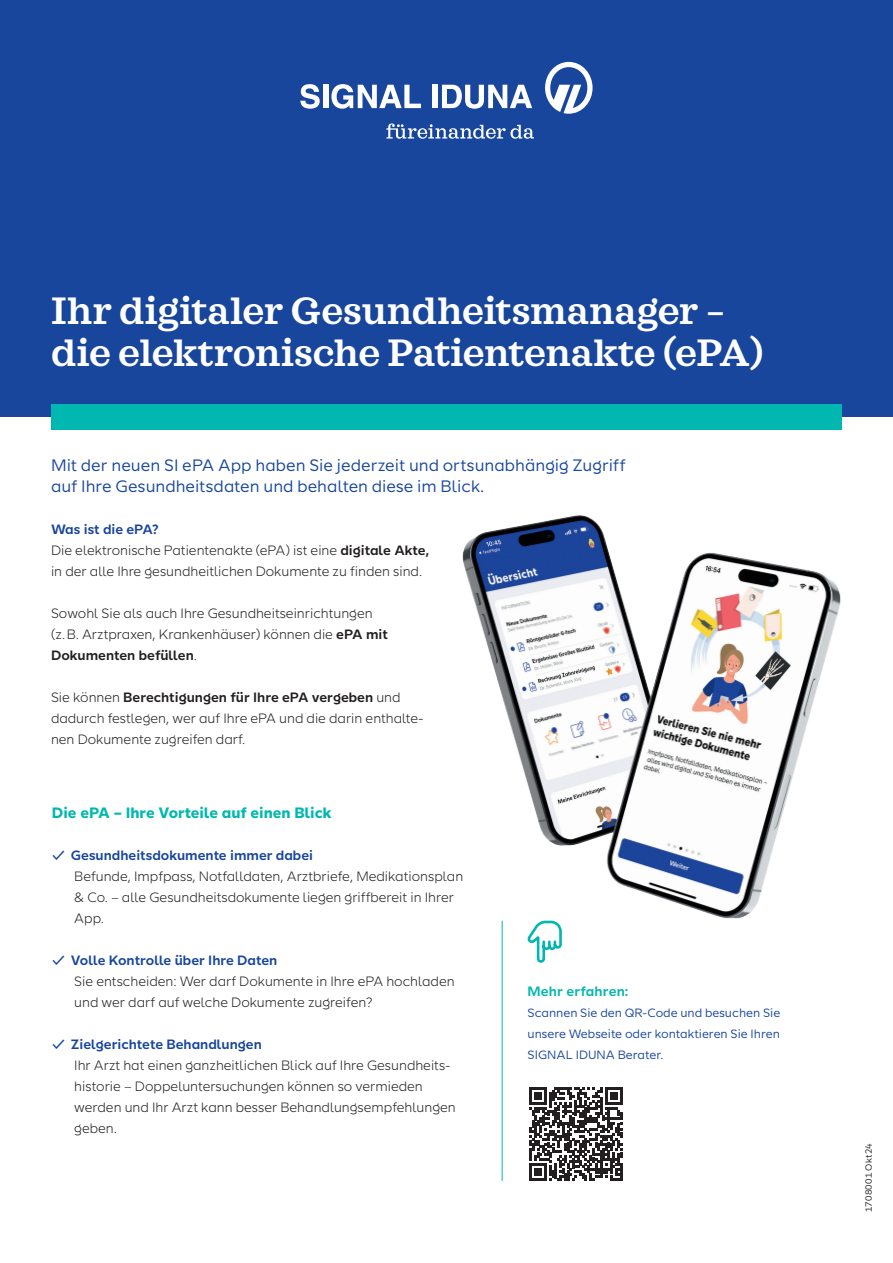
<style>
.page{position:relative;width:893px;height:1263px;background:#fff}
.page>*{position:absolute;margin:0;border:0;box-sizing:border-box;transform-origin:0 0}
.t1{font:600 39px/42px "SI Serif";letter-spacing:-.005em;color:#fff}
.t2{font:16.5px/21px "SI Sans";color:#18469d}
.t3{font:700 15px "SI Sans";color:#00b8af}
.t4{font:300 13.5px/21px "SI Sans";color:#231f20}
.t5{font:600 13.5px "SI Sans";color:#18469d}
.t6{font:600 13.5px "SI Sans";letter-spacing:.01em;color:#00b8af}
.t7{font:12px/21px "SI Sans";color:#18469d;text-align:justify}
.t8{font:9px "SI Sans";letter-spacing:.035em;color:#231f20}
.s1{font-weight:600;color:#18469d}
.s2{font-weight:600}
</style>
<div class="page">
<div style="left:0;top:0;width:893px;height:417px;background:#18469d"></div>
<div style="left:51px;top:404px;width:791px;height:25px;background:#00b8af"></div>
<img style="left:462px;top:515px;width:379px;height:416px">
<hr style="left:502px;top:921px;width:1px;height:260px;background:#00b8af">
<svg style="left:527px;top:919px;width:36px;height:44px"></svg>
<svg style="left:529px;top:1087px;width:93px;height:93px"></svg>
<svg style="left:300px;top:84px;width:20px;height:25px"></svg>
<div style="left:323px;top:85px;width:5px;height:23px;background:#fff"></div>
<svg style="left:331px;top:84px;width:90px;height:25px"></svg>
<div style="left:432px;top:85px;width:5px;height:23px;background:#fff"></div>
<svg style="left:442px;top:85px;width:90px;height:24px"></svg>
<svg style="left:545px;top:62px;width:48px;height:52px"></svg>
<svg style="left:386px;top:123px;width:148px;height:16px"></svg>
<h1 class="t1" style="left:51px;top:290px;width:714px">Ihr digitaler Gesundheitsmanager – die elektronische Patientenakte (ePA)</h1>
<p class="t2" style="left:51px;top:454px;width:576px">Mit der neuen SI ePA App haben Sie jederzeit und ortsunabhängig Zugriff auf Ihre Gesundheitsdaten und behalten diese im Blick.</p>
<p class="t4" style="left:51px;top:518px;width:380px"><span class="s1">Was ist die ePA?<br></span>Die elektronische Patientenakte (ePA) ist eine <span class="s2">digitale Akte, </span>in der alle Ihre gesundheitlichen Dokumente zu finden sind.</p>
<p class="t4" style="left:51px;top:602px;width:338px">Sowohl Sie als auch Ihre Gesundheitseinrichtungen (z.B. Arztpraxen, Krankenhäuser) können die <span class="s2">ePA mit<br>Dokumenten befüllen</span>.</p>
<p class="t4" style="left:51px;top:686px;width:374px">Sie können <span class="s2">Berechtigungen für Ihre ePA vergeben</span> und dadurch festlegen, wer auf Ihre ePA und die darin enthalte&shy;nen Dokumente zugreifen darf.</p>
<p class="t3" style="left:52px;top:801px;width:281px">Die ePA – Ihre Vorteile auf einen Blick</p>
<p class="t5" style="left:52px;top:845px;width:263px">✓ Gesundheitsdokumente immer dabei</p>
<p class="t4" style="left:74px;top:864px;width:391px">Befunde, Impfpass, Notfalldaten, Arztbriefe, Medikationsplan &amp; Co. – alle Gesundheitsdokumente liegen griffbereit in Ihrer<br>App.</p>
<p class="t5" style="left:52px;top:950px;width:227px">✓ Volle Kontrolle über Ihre Daten</p>
<p class="t4" style="left:74px;top:969px;width:382px">Sie entscheiden: Wer darf Dokumente in Ihre ePA hochladen und wer darf auf welche Dokumente zugreifen?</p>
<p class="t5" style="left:52px;top:1034px;width:212px">✓ Zielgerichtete Behandlungen</p>
<p class="t4" style="left:74px;top:1053px;width:383px">Ihr Arzt hat einen ganzheitlichen Blick auf Ihre Gesundheits&shy;historie – Doppeluntersuchungen können so vermieden werden und Ihr Arzt kann besser Behandlungsempfehlungen geben.</p>
<p class="t6" style="left:528px;top:981px;width:102px">Mehr erfahren:</p>
<p class="t7" style="left:528px;top:1002px;width:254px">Scannen Sie den QR-Code und besuchen Sie unsere Webseite oder kontaktieren Sie Ihren SIGNAL IDUNA Berater.</p>
<p class="t8" style="left:862px;top:1212px;width:70px;rotate:-90deg">1708001 Okt24</p>
</div>
